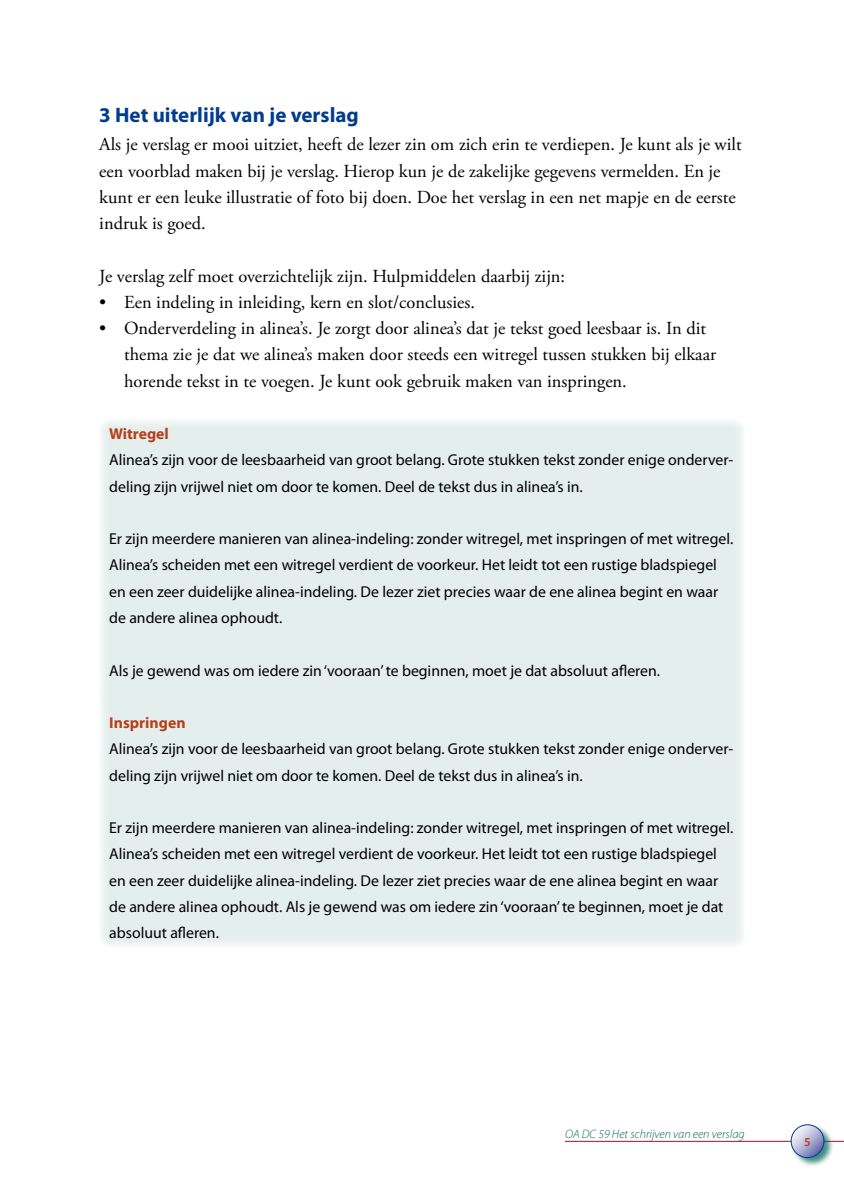
<style>
.page{position:relative;width:844px;height:1191px;background:#fff}
.page>*{position:absolute;margin:0;border:0;box-sizing:border-box;transform-origin:0 0}
.t1{font:700 21px "Myriad Pro";color:#003c8f}
.t2{font:18.38px/26.2px "Adobe Garamond Pro";color:#000}
.t3{font:15.75px/26.2px "Myriad Pro";color:#000}
.t4{font:700 15.75px "Myriad Pro";color:#b7401b}
.t5{font:italic 300 12.25px "Myriad Pro";color:#00685b}
.t6{font:600 12.25px "Myriad Pro";color:#b7401b}
</style>
<div class="page">
<div style="left:99px;top:419px;width:645px;height:527px;background:#e4eeec"></div>
<hr style="left:564px;top:1141px;width:279px;height:1px;background:#cd071e">
<div style="left:790px;top:1124px;width:43px;height:43px;background:#00685b;opacity:.75"></div>
<svg style="left:791px;top:1124px;width:32px;height:33px"></svg>
<div style="left:790px;top:1124px;width:33px;height:33px;border:1px solid #003c8f;border-radius:50%"></div>
<h1 class="t1" style="left:99px;top:101px;width:261px">3 Het uiterlijk van je verslag</h1>
<p class="t2" style="left:99px;top:132px;width:643px">Als je verslag er mooi uitziet, heeft de lezer zin om zich erin te verdiepen. Je kunt als je wilt een voorblad maken bij je verslag. Hierop kun je de zakelijke gegevens vermelden. En je kunt er een leuke illustratie of foto bij doen. Doe het verslag in een net mapje en de eerste indruk is goed.</p>
<p class="t2" style="left:99px;top:263px;width:467px">Je verslag zelf moet overzichtelijk zijn. Hulpmiddelen daarbij zijn:</p>
<p class="t2" style="left:99px;top:289px;width:377px">• Een indeling in inleiding, kern en slot/conclusies.</p>
<p class="t2" style="left:124px;top:316px;width:593px;text-indent:-25px">• Onderverdeling in alinea’s. Je zorgt door alinea’s dat je tekst goed leesbaar is. In dit thema zie je dat we alinea’s maken door steeds een witregel tussen stukken bij elkaar horende tekst in te voegen. Je kunt ook gebruik maken van inspringen.</p>
<p class="t4" style="left:109px;top:423px;width:61px">Witregel</p>
<p class="t3" style="left:109px;top:447px;width:625px">Alinea’s zijn voor de leesbaarheid van groot belang. Grote stukken tekst zonder enige onderver&shy;deling zijn vrijwel niet om door te komen. Deel de tekst dus in alinea’s in.</p>
<p class="t3" style="left:109px;top:525px;width:625px">Er zijn meerdere manieren van alinea-indeling: zonder witregel, met inspringen of met witregel.<br>Alinea’s scheiden met een witregel verdient de voorkeur. Het leidt tot een rustige bladspiegel en een zeer duidelijke alinea-indeling. De lezer ziet precies waar de ene alinea begint en waar de andere alinea ophoudt.</p>
<p class="t3" style="left:109px;top:657px;width:552px">Als je gewend was om iedere zin ‘vooraan’ te beginnen, moet je dat absoluut afleren.</p>
<p class="t4" style="left:109px;top:712px;width:78px">Inspringen</p>
<p class="t3" style="left:109px;top:735px;width:625px">Alinea’s zijn voor de leesbaarheid van groot belang. Grote stukken tekst zonder enige onderver&shy;deling zijn vrijwel niet om door te komen. Deel de tekst dus in alinea’s in.</p>
<p class="t3" style="left:109px;top:814px;width:625px">Er zijn meerdere manieren van alinea-indeling: zonder witregel, met inspringen of met witregel.<br>Alinea’s scheiden met een witregel verdient de voorkeur. Het leidt tot een rustige bladspiegel en een zeer duidelijke alinea-indeling. De lezer ziet precies waar de ene alinea begint en waar de andere alinea ophoudt. Als je gewend was om iedere zin ‘vooraan’ te beginnen, moet je dat absoluut afleren.</p>
<p class="t5" style="left:565px;top:1127px;width:181px">OA DC 59 Het schrijven van een verslag</p>
<p class="t6" style="left:804px;top:1133px;width:8px">5</p>
</div>
